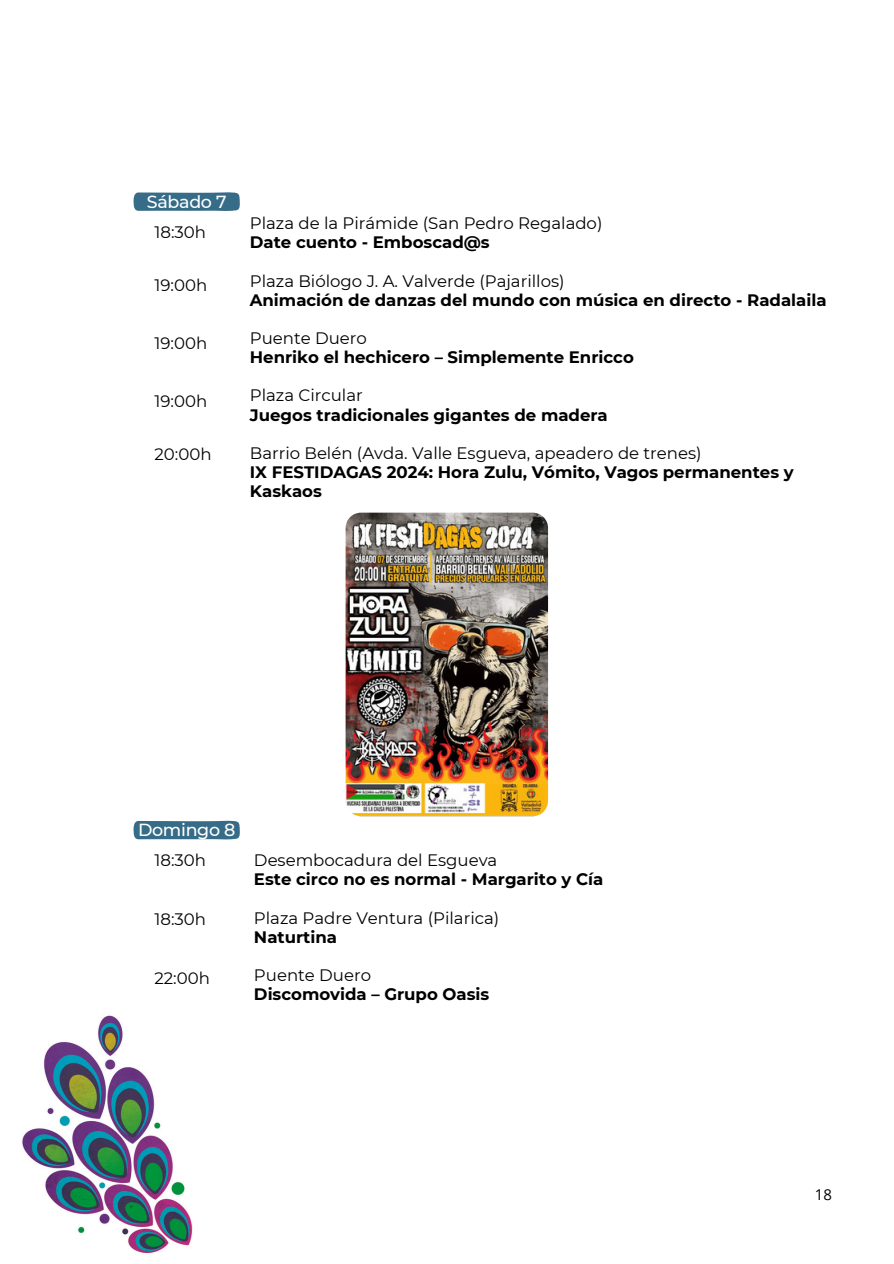
<style>
.page{position:relative;width:894px;height:1264px;background:#fff}
.page>*{position:absolute;margin:0;border:0;box-sizing:border-box;transform-origin:0 0}
.t1{font:500 17.4px "Montserrat";letter-spacing:-.02em;color:#fff}
.t2{font:700 16.5px/19.2px "Montserrat";color:#000}
.t3{font:16.5px "Montserrat";color:#000}
.t4{font:15px "Open Sans";color:#000}
</style>
<div class="page">
<svg style="left:133px;top:820px;width:107px;height:19px;background:#457791"></svg>
<img style="left:22px;top:1015px;width:171px;height:239px">
<svg style="left:133px;top:192px;width:107px;height:19px;background:#42758f"></svg>
<img style="left:345px;top:512px;width:203px;height:304px;border-radius:15px">
<p class="t1" style="left:147px;top:191px;width:81px">Sábado 7</p>
<p class="t3" style="left:154px;top:222px;width:53px">18:30h</p>
<p class="t3" style="left:154px;top:274px;width:54px">19:00h</p>
<p class="t3" style="left:154px;top:333px;width:54px">19:00h</p>
<p class="t3" style="left:154px;top:391px;width:54px">19:00h</p>
<p class="t3" style="left:154px;top:444px;width:59px">20:00h</p>
<h1 class="t3" style="left:250px;top:213px;width:354px">Plaza de la Pirámide (San Pedro Regalado)</h1>
<p class="t2" style="left:250px;top:233px;width:241px">Date cuento - Emboscad@s</p>
<p class="t3" style="left:250px;top:270px;width:316px">Plaza Biólogo J. A. Valverde (Pajarillos)</p>
<p class="t2" style="left:250px;top:290px;width:578px">Animación de danzas del mundo con música en directo - Radalaila</p>
<p class="t3" style="left:250px;top:328px;width:118px">Puente Duero</p>
<p class="t2" style="left:250px;top:347px;width:385px">Henriko el hechicero – Simplemente Enricco</p>
<p class="t3" style="left:250px;top:385px;width:114px">Plaza Circular</p>
<p class="t2" style="left:250px;top:405px;width:359px">Juegos tradicionales gigantes de madera</p>
<p class="t3" style="left:250px;top:443px;width:453px">Barrio Belén (Avda. Valle Esgueva, apeadero de trenes)</p>
<p class="t2" style="left:250px;top:462px;width:545px">IX FESTIDAGAS 2024: Hora Zulu, Vómito, Vagos permanentes y<br>Kaskaos</p>
<p class="t1" style="left:138px;top:819px;width:99px">Domingo 8</p>
<p class="t3" style="left:154px;top:850px;width:53px">18:30h</p>
<p class="t3" style="left:154px;top:909px;width:53px">18:30h</p>
<p class="t3" style="left:154px;top:967px;width:57px">22:00h</p>
<h1 class="t3" style="left:254px;top:850px;width:245px">Desembocadura del Esgueva</h1>
<p class="t2" style="left:254px;top:869px;width:351px">Este circo no es normal - Margarito y Cía</p>
<p class="t3" style="left:254px;top:907px;width:247px">Plaza Padre Ventura (Pilarica)</p>
<p class="t2" style="left:254px;top:927px;width:85px">Naturtina</p>
<p class="t3" style="left:254px;top:965px;width:118px">Puente Duero</p>
<p class="t2" style="left:254px;top:984px;width:237px">Discomovida – Grupo Oasis</p>
<p class="t4" style="left:814px;top:1184px;width:19px">18</p>
</div>
